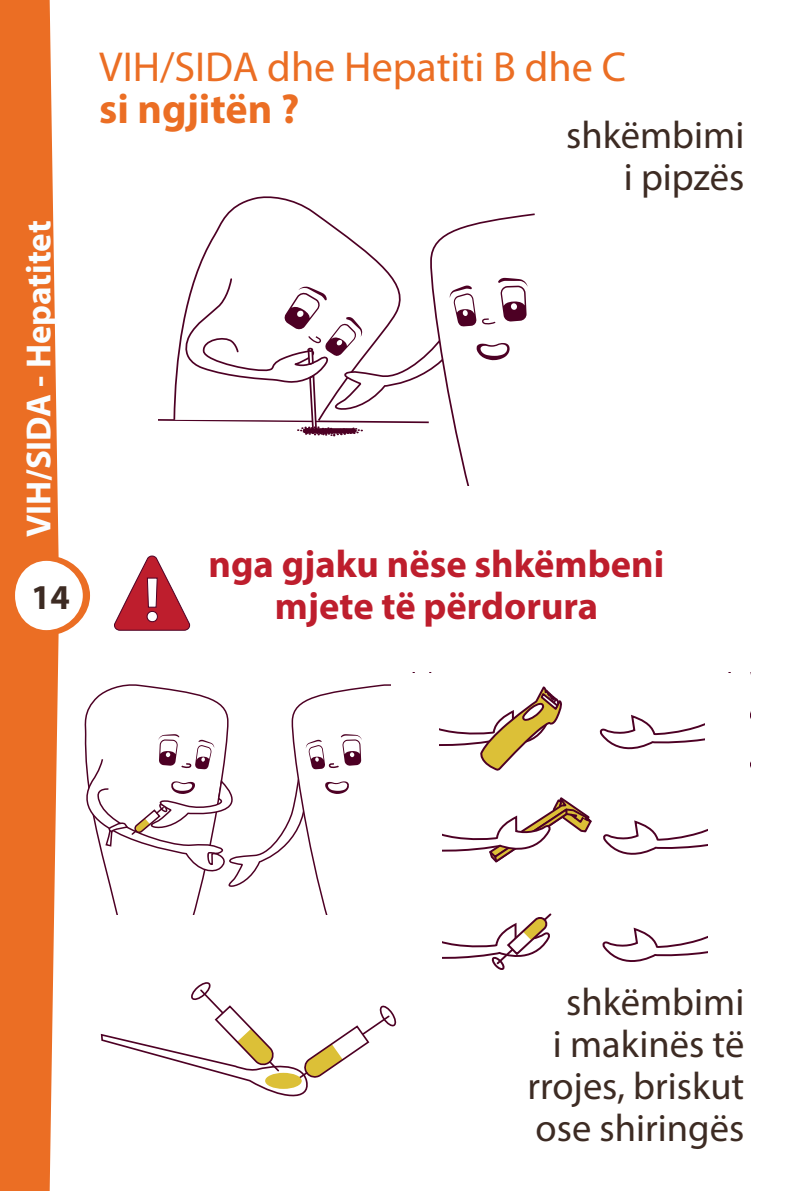
<style>
.page{position:relative;width:794px;height:1191px;background:#fff}
.page>*{position:absolute;margin:0;border:0;box-sizing:border-box;transform-origin:0 0}
.t1{font:700 condensed 64.05px "Myriad Pro";color:#fff;scale:1.07 1}
.t2{font:42px/42px "Myriad Pro";color:#eb6e24}
.t3{font:38.5px/42px "Myriad Pro";color:#3d2b23;text-align:right}
.t4{font:700 38.5px/42px "Myriad Pro";color:#be1e2d;text-align:center}
.t5{font:700 35px "Myriad Pro";color:#fafdff}
.t6{font:700 35px "Myriad Pro";color:#3d2b23}
.s1{font-weight:700}
</style>
<div class="page">
<svg style="left:0;top:0;width:90px;height:1191px;fill:#eb6e24"></svg>
<svg style="left:228px;top:196px;width:87px;height:16px"></svg>
<svg style="left:158px;top:212px;width:376px;height:273px"></svg>
<svg style="left:79px;top:681px;width:312px;height:234px"></svg>
<svg style="left:114px;top:555px;width:76px;height:76px"></svg>
<svg style="left:439px;top:686px;width:269px;height:284px"></svg>
<svg style="left:100px;top:982px;width:297px;height:115px"></svg>
<div style="left:265px;top:1072px;width:37px;height:16px;background:#dcc037;border-radius:50%"></div>
<p class="t5" style="left:16px;top:537px;width:319px;rotate:-90deg">VIH/SIDA - Hepatitet</p>
<p class="t6" style="left:31px;top:574px;width:40px">14</p>
<p class="t2" style="left:99px;top:45px;width:528px">VIH/SIDA dhe Hepatiti B dhe C <span class="s1">si ngjitën ?</span></p>
<p class="t3" style="left:566px;top:113px;width:180px">shkëmbimi i pipzës</p>
<p class="t1" style="left:144px;top:560px;width:17px">!</p>
<p class="t4" style="left:208px;top:542px;width:457px">nga gjaku nëse shkëmbeni mjete të përdorura</p>
<p class="t3" style="left:527px;top:980px;width:218px">shkëmbimi<br>i makinës të rrojes, briskut ose shiringës</p>
</div>
